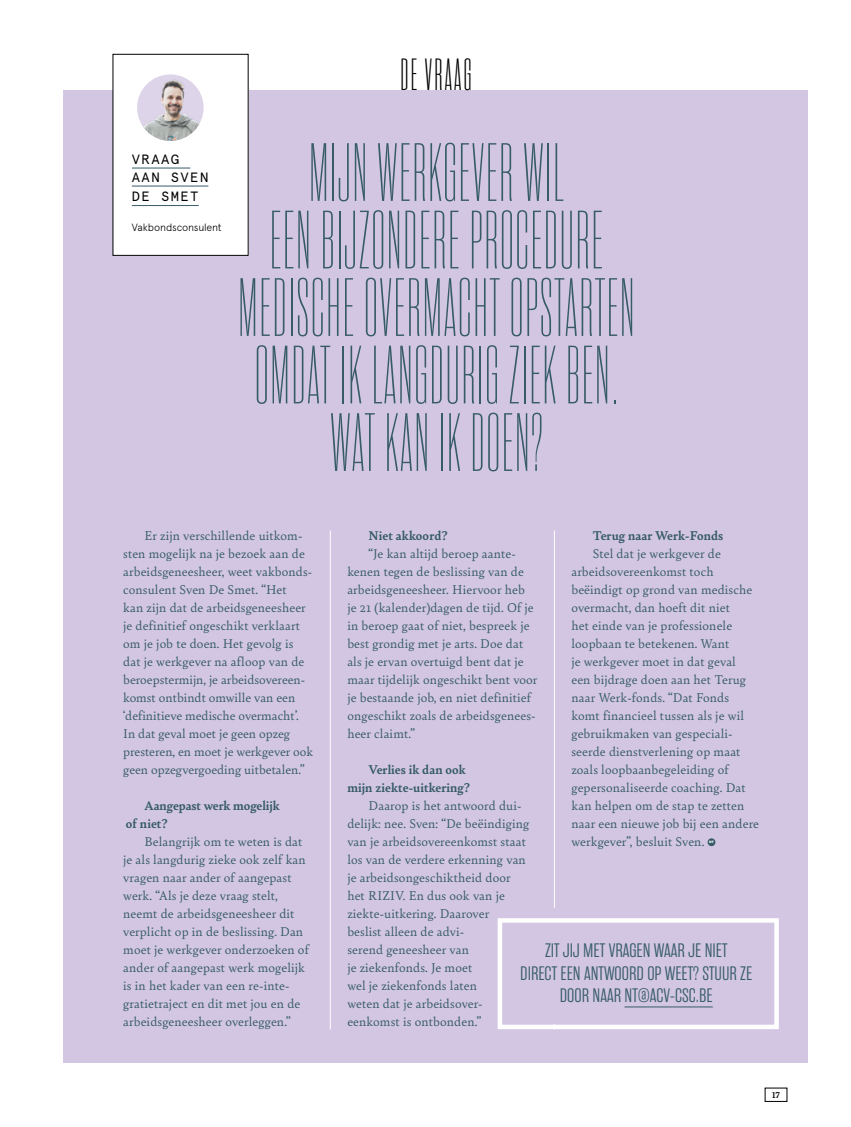
<style>
.page{position:relative;width:851px;height:1127px;background:#fff}
.page>*{position:absolute;margin:0;border:0;box-sizing:border-box;transform-origin:0 0}
.t1{font:100 82.5px/67.5px "Rama Gothic C";letter-spacing:.02em;color:#375b69;text-align:center}
.t2{font:300 45px "Rama Gothic C";letter-spacing:.05em;color:#000}
.t3{font:300 19.5px/22.5px "Rama Gothic E";color:#375b69;text-align:center}
.t4{font:13.5px/18px "Bely";letter-spacing:.01em;color:#375b69}
.t5{font:700 13.5px/18px "Bely";letter-spacing:.01em;color:#375b69}
.t6{font:13.5px/18px "Apercu Mono";letter-spacing:.1em;color:#000}
.t7{font:300 10.5px "Apercu";letter-spacing:-.015em;color:#000}
.t8{font:700 9px "Bely";color:#000}
.t9{font:900 3.45px "Proxima Nova";color:#fff}
</style>
<div class="page">
<div style="left:64px;top:90px;width:744px;height:972px;background:#d2c6e3"></div>
<div style="left:707px;top:838px;width:8px;height:8px;background:#375b69;border-radius:50%"></div>
<hr style="left:330px;top:530px;width:1px;height:499px;background:#fff">
<hr style="left:554px;top:530px;width:1px;height:378px;background:#fff">
<div style="left:113px;top:54px;width:135px;height:201px;background:#fff"></div>
<hr style="left:132px;top:168px;width:58px;height:1px;background:#375b69">
<hr style="left:132px;top:186px;width:76px;height:1px;background:#375b69">
<hr style="left:132px;top:205px;width:67px;height:1px;background:#375b69">
<hr style="left:624px;top:1006px;width:88px;height:1px;background:#375b69">
<div style="left:497px;top:918px;width:281px;height:111px;border:4px solid #fff"></div>
<img style="left:137px;top:74px;width:66px;height:67px;border-radius:33px">
<h2 class="t2" style="left:400px;top:55px;width:72px">DE VRAAG</h2>
<p class="t6" style="left:132px;top:150px;width:78px">VRAAG<br>AAN SVEN</p>
<p class="t6" style="left:132px;top:187px;width:68px">DE SMET</p>
<p class="t7" style="left:132px;top:221px;width:91px">Vakbondsconsulent</p>
<h1 class="t1" style="left:238px;top:140px;width:398px">MIJN WERKGEVER WIL<br>EEN BIJZONDERE PROCEDURE<br>MEDISCHE OVERMACHT OPSTARTEN<br>OMDAT IK LANGDURIG ZIEK BEN.<br>WAT KAN IK DOEN?</h1>
<p class="t4" style="left:123px;top:526px;width:191px;text-indent:21px">Er zijn verschillende uitkom&shy;sten mogelijk na je bezoek aan de arbeidsgeneesheer, weet vakbonds&shy;consulent Sven De Smet. “Het<br>kan zijn dat de arbeidsgeneesheer je definitief ongeschikt verklaart om je job te doen. Het gevolg is dat je werkgever na afloop van de beroepstermijn, je arbeidsovereen&shy;komst ontbindt omwille van een ‘definitieve medische overmacht’.<br>In dat geval moet je geen opzeg presteren, en moet je werkgever ook geen opzegvergoeding uitbetalen.”</p>
<p class="t5" style="left:126px;top:796px;width:155px;text-indent:19px">Aangepast werk mogelijk of niet?</p>
<p class="t4" style="left:123px;top:832px;width:187px;text-indent:21px">Belangrijk om te weten is dat je als langdurig zieke ook zelf kan vragen naar ander of aangepast werk. “Als je deze vraag stelt, neemt de arbeidsgeneesheer dit verplicht op in de beslissing. Dan moet je werkgever onderzoeken of ander of aangepast werk mogelijk is in het kader van een re-inte&shy;gratietraject en dit met jou en de arbeidsgeneesheer overleggen.”</p>
<p class="t5" style="left:592px;top:526px;width:132px">Terug naar Werk-Fonds</p>
<p class="t4" style="left:571px;top:544px;width:189px;text-indent:21px">Stel dat je werkgever de arbeidsovereenkomst toch beëindigt op grond van medische overmacht, dan hoeft dit niet<br>het einde van je professionele loopbaan te betekenen. Want<br>je werkgever moet in dat geval<br>een bijdrage doen aan het Terug naar Werk-fonds. “Dat Fonds komt financieel tussen als je wil gebruikmaken van gespeciali&shy;seerde dienstverlening op maat zoals loopbaanbegeleiding of gepersonaliseerde coaching. Dat kan helpen om de stap te zetten naar een nieuwe job bij een andere werkgever”, besluit Sven.</p>
<p class="t5" style="left:368px;top:526px;width:80px">Niet akkoord?</p>
<p class="t4" style="left:347px;top:544px;width:191px;text-indent:21px">“Je kan altijd beroep aante&shy;kenen tegen de beslissing van de arbeidsgeneesheer. Hiervoor heb<br>je 21 (kalender)dagen de tijd. Of je in beroep gaat of niet, bespreek je best grondig met je arts. Doe dat als je ervan overtuigd bent dat je maar tijdelijk ongeschikt bent voor je bestaande job, en niet definitief ongeschikt zoals de arbeidsgenees&shy;heer claimt.”</p>
<p class="t5" style="left:347px;top:760px;width:124px;text-indent:21px">Verlies ik dan ook mijn ziekte-uitkering?</p>
<p class="t4" style="left:347px;top:796px;width:183px;text-indent:21px">Daarop is het antwoord dui&shy;delijk: nee. Sven: “De beëindiging van je arbeidsovereenkomst staat los van de verdere erkenning van je arbeidsongeschiktheid door het RIZIV. En dus ook van je ziekte-uitkering. Daarover<br>beslist alleen de advi-<br>serend geneesheer van<br>je ziekenfonds. Je moet<br>wel je ziekenfonds laten<br>weten dat je arbeidsover&shy;eenkomst is ontbonden.”</p>
<p class="t9" style="left:709px;top:839px;width:6px">NT</p>
<h3 class="t3" style="left:520px;top:940px;width:233px">ZIT JIJ MET VRAGEN WAAR JE NIET<br>DIRECT EEN ANTWOORD OP WEET? STUUR ZE<br>DOOR NAAR NT@ACV-CSC.BE</h3>
<p class="t8" style="left:772px;top:1089px;width:9px">17</p>
</div>
